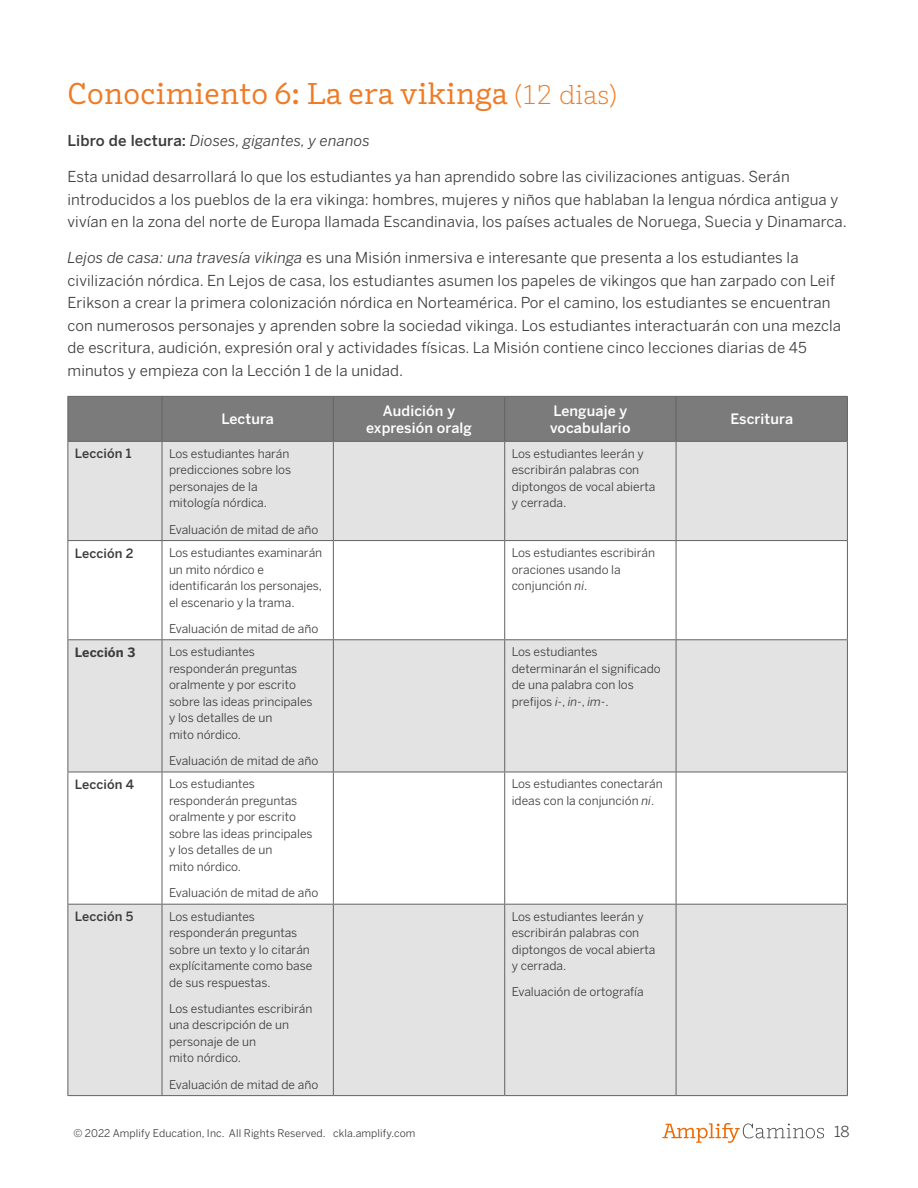
<style>
.page{position:relative;width:918px;height:1188px;background:#fff}
.page>*{position:absolute;margin:0;border:0;box-sizing:border-box;transform-origin:0 0}
.t1{font:30px "Amplify";letter-spacing:.01em;color:#ef7b26}
.t2{font:15px/22.5px "Benton Sans";letter-spacing:.01em;color:#3c3c3b}
.t3{font:italic 15px "Benton Sans";letter-spacing:.01em;color:#3c3c3b}
.t4{font:15px "Benton Sans";color:#4a4a49}
.t5{font:500 14.25px/16.5px "Benton Sans";letter-spacing:.01em;color:#fff;text-align:center}
.t6{font:500 12.75px "Benton Sans";letter-spacing:.01em;color:#3c3c3b}
.t7{font:700 12.75px "Benton Sans";letter-spacing:.01em;color:#3c3c3b}
.t8{font:12px/16.5px "Benton Sans";color:#3c3c3b}
.t9{font:10.5px "Benton Sans";letter-spacing:.01em;color:#3c3c3b}
.s1{font-weight:300;font-size:27px}
.s2{font-weight:500;font-style:normal}
.s3{font-style:italic}
</style>
<div class="page">
<svg style="left:662px;top:1123px;width:162px;height:20px"></svg>
<div style="left:69px;top:397px;width:778px;height:44px;background:#7c7b7b"></div>
<svg style="left:69px;top:442px;width:778px;height:653px;fill:#e3e3e3"></svg>
<hr style="left:68px;top:396px;width:94px;height:1px;background:#646363">
<hr style="left:68px;top:397px;width:1px;height:44px;background:#646363">
<hr style="left:162px;top:396px;width:171px;height:1px;background:#646363">
<hr style="left:162px;top:397px;width:1px;height:44px;background:#646363">
<hr style="left:333px;top:396px;width:172px;height:1px;background:#646363">
<hr style="left:333px;top:397px;width:1px;height:44px;background:#646363">
<hr style="left:505px;top:396px;width:171px;height:1px;background:#646363">
<hr style="left:504px;top:397px;width:1px;height:44px;background:#646363">
<hr style="left:676px;top:396px;width:172px;height:1px;background:#646363">
<hr style="left:676px;top:397px;width:1px;height:44px;background:#646363">
<hr style="left:847px;top:397px;width:1px;height:44px;background:#646363">
<hr style="left:68px;top:441px;width:94px;height:1px;background:#646363">
<hr style="left:68px;top:442px;width:1px;height:98px;background:#646363">
<hr style="left:162px;top:441px;width:171px;height:1px;background:#646363">
<hr style="left:162px;top:442px;width:1px;height:98px;background:#646363">
<hr style="left:333px;top:441px;width:172px;height:1px;background:#646363">
<hr style="left:333px;top:442px;width:1px;height:98px;background:#646363">
<hr style="left:505px;top:441px;width:171px;height:1px;background:#646363">
<hr style="left:504px;top:442px;width:1px;height:98px;background:#646363">
<hr style="left:676px;top:441px;width:172px;height:1px;background:#646363">
<hr style="left:676px;top:442px;width:1px;height:98px;background:#646363">
<hr style="left:847px;top:442px;width:1px;height:98px;background:#646363">
<hr style="left:68px;top:540px;width:94px;height:1px;background:#646363">
<hr style="left:68px;top:541px;width:1px;height:98px;background:#646363">
<hr style="left:162px;top:540px;width:171px;height:1px;background:#646363">
<hr style="left:162px;top:541px;width:1px;height:98px;background:#646363">
<hr style="left:333px;top:540px;width:172px;height:1px;background:#646363">
<hr style="left:333px;top:541px;width:1px;height:98px;background:#646363">
<hr style="left:505px;top:540px;width:171px;height:1px;background:#646363">
<hr style="left:504px;top:541px;width:1px;height:98px;background:#646363">
<hr style="left:676px;top:540px;width:172px;height:1px;background:#646363">
<hr style="left:676px;top:541px;width:1px;height:98px;background:#646363">
<hr style="left:847px;top:541px;width:1px;height:98px;background:#646363">
<hr style="left:68px;top:639px;width:94px;height:1px;background:#646363">
<hr style="left:68px;top:640px;width:1px;height:132px;background:#646363">
<hr style="left:162px;top:639px;width:171px;height:1px;background:#646363">
<hr style="left:162px;top:640px;width:1px;height:132px;background:#646363">
<hr style="left:333px;top:639px;width:172px;height:1px;background:#646363">
<hr style="left:333px;top:640px;width:1px;height:132px;background:#646363">
<hr style="left:505px;top:639px;width:171px;height:1px;background:#646363">
<hr style="left:504px;top:640px;width:1px;height:132px;background:#646363">
<hr style="left:676px;top:639px;width:172px;height:1px;background:#646363">
<hr style="left:676px;top:640px;width:1px;height:132px;background:#646363">
<hr style="left:847px;top:640px;width:1px;height:132px;background:#646363">
<hr style="left:68px;top:772px;width:94px;height:1px;background:#646363">
<hr style="left:68px;top:772px;width:1px;height:132px;background:#646363">
<hr style="left:162px;top:772px;width:171px;height:1px;background:#646363">
<hr style="left:162px;top:772px;width:1px;height:132px;background:#646363">
<hr style="left:333px;top:772px;width:172px;height:1px;background:#646363">
<hr style="left:333px;top:772px;width:1px;height:132px;background:#646363">
<hr style="left:505px;top:772px;width:171px;height:1px;background:#646363">
<hr style="left:504px;top:772px;width:1px;height:132px;background:#646363">
<hr style="left:676px;top:772px;width:172px;height:1px;background:#646363">
<hr style="left:676px;top:772px;width:1px;height:132px;background:#646363">
<hr style="left:847px;top:772px;width:1px;height:132px;background:#646363">
<hr style="left:68px;top:904px;width:94px;height:1px;background:#646363">
<hr style="left:68px;top:905px;width:1px;height:190px;background:#646363">
<hr style="left:162px;top:904px;width:171px;height:1px;background:#646363">
<hr style="left:162px;top:905px;width:1px;height:190px;background:#646363">
<hr style="left:333px;top:904px;width:172px;height:1px;background:#646363">
<hr style="left:333px;top:905px;width:1px;height:190px;background:#646363">
<hr style="left:505px;top:904px;width:171px;height:1px;background:#646363">
<hr style="left:504px;top:905px;width:1px;height:190px;background:#646363">
<hr style="left:676px;top:904px;width:172px;height:1px;background:#646363">
<hr style="left:676px;top:905px;width:1px;height:190px;background:#646363">
<hr style="left:847px;top:905px;width:1px;height:190px;background:#646363">
<hr style="left:68px;top:1095px;width:94px;height:1px;background:#646363">
<hr style="left:162px;top:1095px;width:171px;height:1px;background:#646363">
<hr style="left:333px;top:1095px;width:172px;height:1px;background:#646363">
<hr style="left:505px;top:1095px;width:171px;height:1px;background:#646363">
<hr style="left:676px;top:1095px;width:172px;height:1px;background:#646363">
<h1 class="t1" style="left:68px;top:75px;width:551px">Conocimiento 6: La era vikinga <span class="s1">(12 dias)</span></h1>
<p class="t3" style="left:68px;top:132px;width:304px"><span class="s2">Libro de lectura:</span> Dioses, gigantes, y enanos</p>
<p class="t2" style="left:68px;top:165px;width:781px">Esta unidad desarrollará lo que los estudiantes ya han aprendido sobre las civilizaciones antiguas. Serán introducidos a los pueblos de la era vikinga: hombres, mujeres y niños que hablaban la lengua nórdica antigua y vivían en la zona del norte de Europa llamada Escandinavia, los países actuales de Noruega, Suecia y Dinamarca.</p>
<p class="t2" style="left:68px;top:246px;width:775px"><span class="s3">Lejos de casa: una travesía vikinga</span> es una Misión inmersiva e interesante que presenta a los estudiantes la civilización nórdica. En Lejos de casa, los estudiantes asumen los papeles de vikingos que han zarpado con Leif Erikson a crear la primera colonización nórdica en Norteamérica. Por el camino, los estudiantes se encuentran con numerosos personajes y aprenden sobre la sociedad vikinga. Los estudiantes interactuarán con una mezcla de escritura, audición, expresión oral y actividades físicas. La Misión contiene cinco lecciones diarias de 45 minutos y empieza con la Lección 1 de la unidad.</p>
<p class="t5" style="left:221px;top:411px;width:54px">Lectura</p>
<p class="t5" style="left:366px;top:403px;width:107px">Audición y expresión oralg</p>
<p class="t5" style="left:550px;top:403px;width:82px;text-align:left">Lenguaje y vocabulario</p>
<p class="t5" style="left:730px;top:411px;width:64px">Escritura</p>
<p class="t6" style="left:75px;top:446px;width:58px">Lección 1</p>
<p class="t8" style="left:169px;top:445px;width:124px">Los estudiantes harán predicciones sobre los personajes de la mitología nórdica.</p>
<p class="t8" style="left:169px;top:521px;width:151px">Evaluación de mitad de año</p>
<p class="t8" style="left:512px;top:445px;width:145px">Los estudiantes leerán y escribirán palabras con diptongos de vocal abierta y cerrada.</p>
<p class="t6" style="left:75px;top:545px;width:60px">Lección 2</p>
<p class="t8" style="left:169px;top:544px;width:155px">Los estudiantes examinarán un mito nórdico e identificarán los personajes, el escenario y la trama.</p>
<p class="t8" style="left:169px;top:620px;width:151px">Evaluación de mitad de año</p>
<p class="t7" style="left:75px;top:645px;width:62px">Lección 3</p>
<p class="t8" style="left:169px;top:643px;width:145px">Los estudiantes responderán preguntas oralmente y por escrito sobre las ideas principales y los detalles de un<br>mito nórdico.</p>
<p class="t8" style="left:169px;top:752px;width:151px">Evaluación de mitad de año</p>
<p class="t6" style="left:75px;top:777px;width:61px">Lección 4</p>
<p class="t8" style="left:169px;top:776px;width:145px">Los estudiantes responderán preguntas oralmente y por escrito sobre las ideas principales y los detalles de un<br>mito nórdico.</p>
<p class="t8" style="left:169px;top:884px;width:151px">Evaluación de mitad de año</p>
<p class="t6" style="left:75px;top:909px;width:60px">Lección 5</p>
<p class="t8" style="left:169px;top:908px;width:145px">Los estudiantes responderán preguntas sobre un texto y lo citarán explícitamente como base de sus respuestas.</p>
<p class="t8" style="left:169px;top:1000px;width:145px">Los estudiantes escribirán una descripción de un personaje de un<br>mito nórdico.</p>
<p class="t8" style="left:169px;top:1076px;width:151px">Evaluación de mitad de año</p>
<p class="t8" style="left:512px;top:544px;width:145px">Los estudiantes escribirán oraciones usando la conjunción <span class="s3">ni</span>.</p>
<p class="t8" style="left:512px;top:643px;width:151px">Los estudiantes determinarán el significado de una palabra con los prefijos <span class="s3">i-</span>, <span class="s3">in-</span>, <span class="s3">im-</span>.</p>
<p class="t8" style="left:512px;top:776px;width:152px">Los estudiantes conectarán ideas con la conjunción <span class="s3">ni</span>.</p>
<p class="t8" style="left:512px;top:908px;width:145px">Los estudiantes leerán y escribirán palabras con diptongos de vocal abierta y cerrada.</p>
<p class="t8" style="left:512px;top:984px;width:133px">Evaluación de ortografía</p>
<p class="t9" style="left:73px;top:1127px;width:344px">© 2022 Amplify Education, Inc. All Rights Reserved. ckla.amplify.com</p>
<p class="t4" style="left:834px;top:1123px;width:17px">18</p>
</div>
